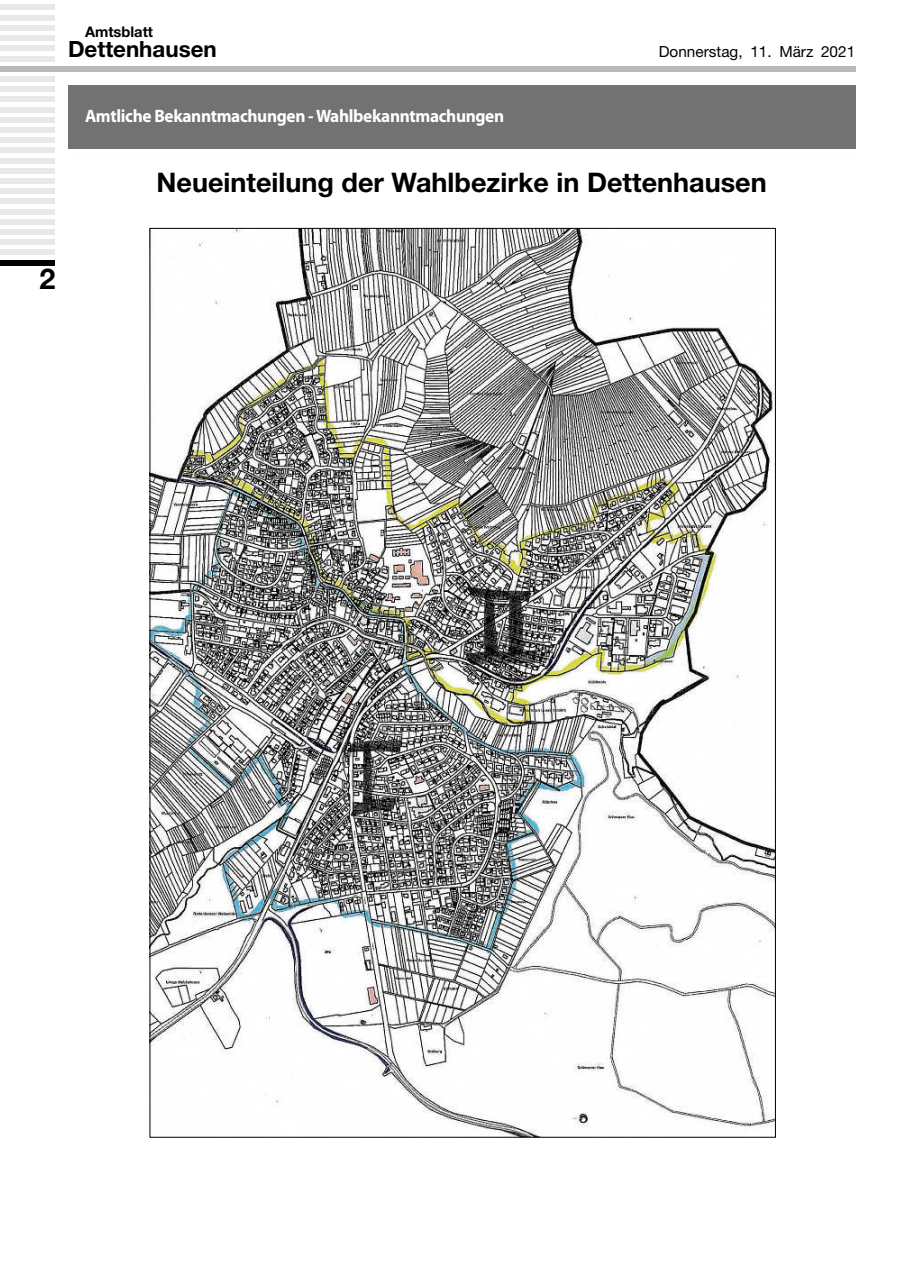
<style>
.page{position:relative;width:902px;height:1280px;background:#fff}
.page>*{position:absolute;margin:0;border:0;box-sizing:border-box;transform-origin:0 0}
.t1{font:700 28.8px "Helvetica Neue";color:#000}
.t2{font:700 27px "Helvetica Neue";color:#000}
.t3{font:700 22.35px "Helvetica Neue";color:#000}
.t4{font:700 18px "Myriad Pro";letter-spacing:-.02em;color:#fff;scale:.96 1}
.t5{font:15.3px "Helvetica Neue";color:#000}
.t6{font:700 14.7px "Helvetica Neue";color:#000}
</style>
<div class="page">
<div style="left:0;top:5px;width:55px;height:5px;background:#e7e8e8"></div>
<div style="left:0;top:15px;width:55px;height:5px;background:#e7e8e8"></div>
<div style="left:0;top:25px;width:55px;height:5px;background:#e7e8e8"></div>
<div style="left:0;top:35px;width:55px;height:6px;background:#e7e8e8"></div>
<div style="left:0;top:46px;width:55px;height:5px;background:#e7e8e8"></div>
<div style="left:0;top:56px;width:55px;height:5px;background:#e7e8e8"></div>
<div style="left:0;top:66px;width:855px;height:5px;background:#b9b9ba"></div>
<div style="left:0;top:76px;width:55px;height:5px;background:#e7e8e8"></div>
<div style="left:0;top:86px;width:55px;height:6px;background:#e7e8e8"></div>
<div style="left:0;top:97px;width:55px;height:5px;background:#e7e8e8"></div>
<div style="left:0;top:107px;width:55px;height:5px;background:#e7e8e8"></div>
<div style="left:0;top:117px;width:55px;height:5px;background:#e7e8e8"></div>
<div style="left:0;top:127px;width:55px;height:5px;background:#e7e8e8"></div>
<div style="left:0;top:138px;width:55px;height:5px;background:#e7e8e8"></div>
<div style="left:0;top:148px;width:55px;height:5px;background:#e7e8e8"></div>
<div style="left:0;top:158px;width:55px;height:5px;background:#e7e8e8"></div>
<div style="left:0;top:168px;width:55px;height:5px;background:#e7e8e8"></div>
<div style="left:0;top:178px;width:55px;height:5px;background:#e7e8e8"></div>
<div style="left:0;top:189px;width:55px;height:5px;background:#e7e8e8"></div>
<div style="left:0;top:199px;width:55px;height:5px;background:#e7e8e8"></div>
<div style="left:0;top:209px;width:55px;height:5px;background:#e7e8e8"></div>
<div style="left:0;top:219px;width:55px;height:6px;background:#e7e8e8"></div>
<div style="left:0;top:229px;width:55px;height:6px;background:#e7e8e8"></div>
<div style="left:0;top:240px;width:55px;height:5px;background:#e7e8e8"></div>
<div style="left:0;top:250px;width:55px;height:5px;background:#e7e8e8"></div>
<div style="left:0;top:260px;width:55px;height:5px;background:#000"></div>
<div style="left:68px;top:85px;width:787px;height:64px;background:#727272"></div>
<img style="left:151px;top:230px;width:622px;height:905px">
<p class="t6" style="left:85px;top:22px;width:69px">Amtsblatt</p>
<p class="t3" style="left:68px;top:35px;width:150px">Dettenhausen</p>
<p class="t5" style="left:658px;top:43px;width:198px">Donnerstag, 11. März 2021</p>
<p class="t4" style="left:85px;top:104px;width:438px">Amtliche Bekanntmachungen - Wahlbekanntmachungen</p>
<h2 class="t2" style="left:156px;top:166px;width:611px">Neueinteilung der Wahlbezirke in Dettenhausen</h2>
<h1 class="t1" style="left:40px;top:261px;width:17px">2</h1>
</div>
